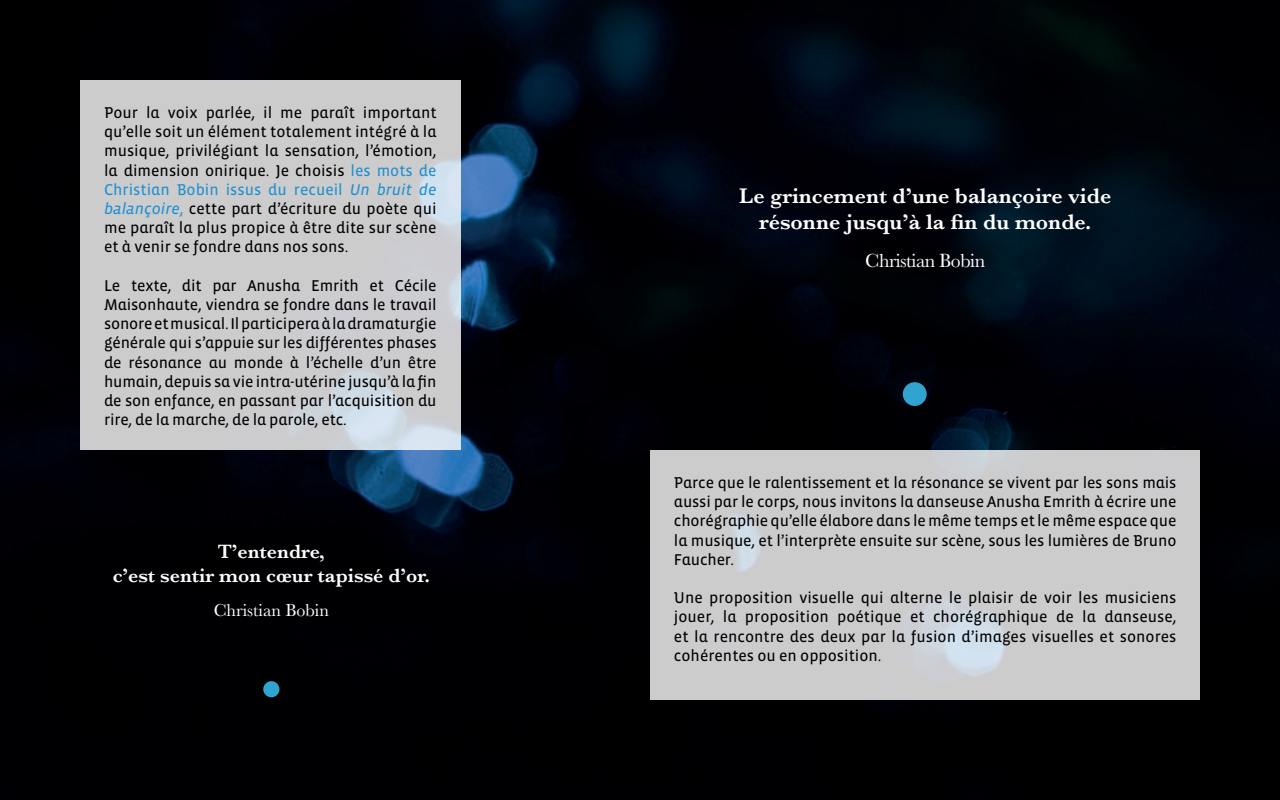
<style>
.page{position:relative;width:1280px;height:800px;background:#fff}
.page>*{position:absolute;margin:0;border:0;box-sizing:border-box;transform-origin:0 0}
.t1{font:600 22px/26.4px "Baskerville";color:#fff;text-align:center}
.t2{font:600 20px/24px "Baskerville";color:#fff;text-align:center}
.t3{font:19.8px "Baskerville";letter-spacing:-.025em;color:#fff}
.t4{font:18px "Baskerville";color:#fff}
.t5{font:16px/19.2px "Vista Sans Alt Reg";letter-spacing:-.005em;color:#000001;text-align:justify}
.s1{color:#2090d0}
.s2{font-family:"Vista Sans Reg";font-style:italic;color:#2090d0}
</style>
<div class="page">
<img style="left:0;top:0;width:1280px;height:800px">
<svg style="left:80px;top:80px;width:381px;height:370px;fill:#ccc"></svg>
<div style="left:650px;top:450px;width:550px;height:249px;background:#ccc"></div>
<div style="left:903px;top:382px;width:24px;height:24px;background:#30a3d1;border-radius:50%"></div>
<div style="left:263px;top:681px;width:16px;height:16px;background:#30a3d1;border-radius:50%"></div>
<p class="t5" style="left:104px;top:103px;width:334px">Pour la voix parlée, il me paraît important qu’elle soit un élément totalement intégré à la musique, privilégiant la sensation, l’émotion, la dimension onirique. Je choisis <span class="s1">les mots de Christian Bobin issus du recueil</span> <span class="s2">Un bruit de balançoire</span><span class="s1">,</span> cette part d’écriture du poète qui me paraît la plus propice à être dite sur scène et à venir se fondre dans nos sons.</p>
<p class="t5" style="left:104px;top:276px;width:334px">Le texte, dit par Anusha Emrith et Cécile Maisonhaute, viendra se fondre dans le travail sonore et musical. Il participera à la dramaturgie générale qui s’appuie sur les différentes phases de résonance au monde à l’échelle d’un être humain, depuis sa vie intra-utérine jusqu’à la fin de son enfance, en passant par l’acquisition du rire, de la marche, de la parole, etc.</p>
<p class="t2" style="left:113px;top:539px;width:319px">T’entendre,<br>c’est sentir mon cœur tapissé d’or.</p>
<p class="t4" style="left:214px;top:599px;width:117px">Christian Bobin</p>
<h1 class="t1" style="left:739px;top:182px;width:374px">Le grincement d’une balançoire vide résonne jusqu’à la fin du monde.</h1>
<p class="t3" style="left:865px;top:248px;width:121px">Christian Bobin</p>
<p class="t5" style="left:674px;top:473px;width:504px">Parce que le ralentissement et la résonance se vivent par les sons mais aussi par le corps, nous invitons la danseuse Anusha Emrith à écrire une chorégraphie qu’elle élabore dans le même temps et le même espace que la musique, et l’interprète ensuite sur scène, sous les lumières de Bruno Faucher.</p>
<p class="t5" style="left:674px;top:589px;width:504px">Une proposition visuelle qui alterne le plaisir de voir les musiciens jouer, la proposition poétique et chorégraphique de la danseuse, et la rencontre des deux par la fusion d’images visuelles et sonores cohérentes ou en opposition.</p>
</div>
